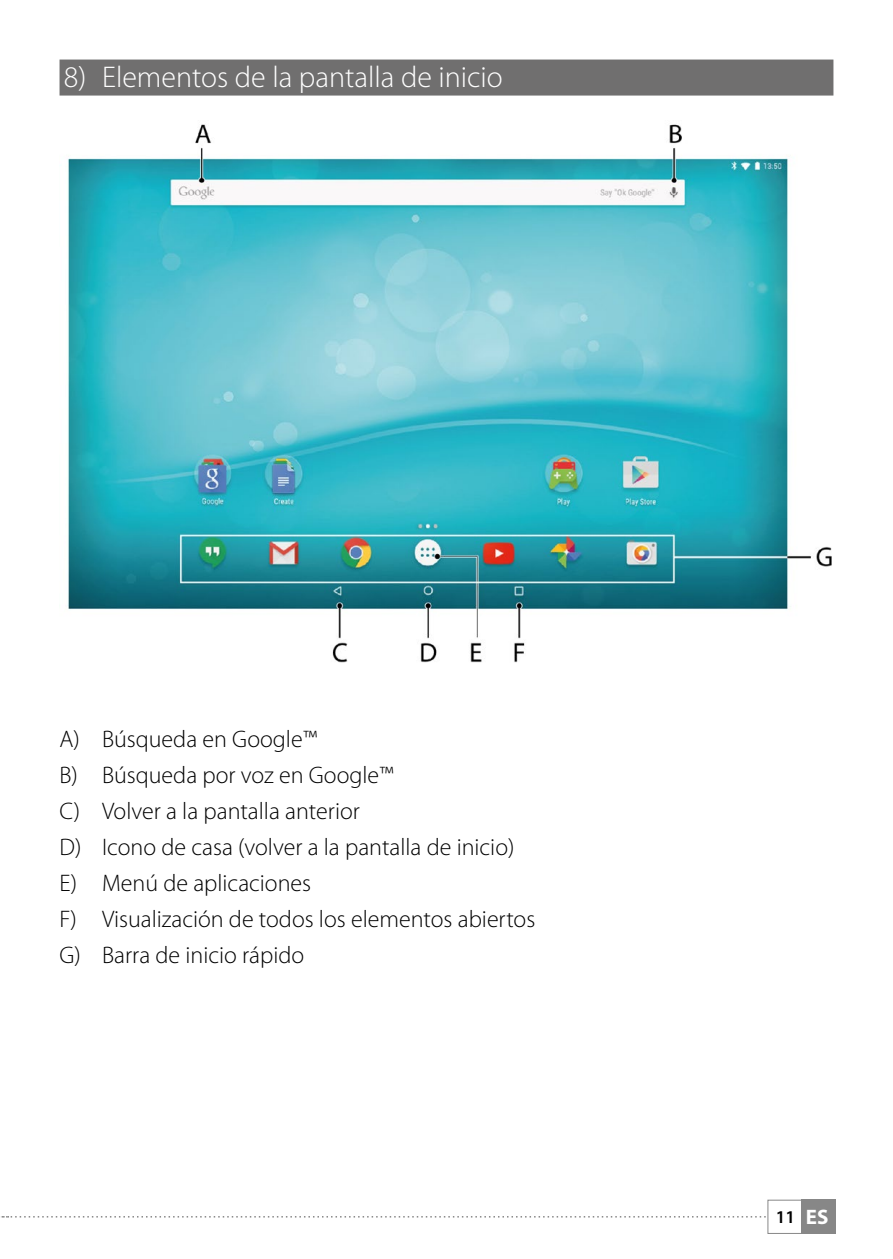
<style>
.page{position:relative;width:893px;height:1259px;background:#fff}
.page>*{position:absolute;margin:0;border:0;box-sizing:border-box;transform-origin:0 0}
.t1{font:300 30px "Myriad Pro";color:#fff}
.t2{font:300 24px/36px "Myriad Pro";color:#000}
.t3{font:600 18px "Myriad Pro";color:#000}
.s1{font-weight:700;font-size:21px;color:#fff}
</style>
<div class="page">
<div style="left:801px;top:1200px;width:35px;height:34px;background:#878787"></div>
<div style="left:767px;top:1199px;width:69px;height:34px;border:1px solid #878787"></div>
<svg style="left:1px;top:1216px;width:765px;height:1px"></svg>
<div style="left:60px;top:60px;width:773px;height:36px;background:#706f6f"></div>
<img style="left:67px;top:124px;width:765px;height:539px">
<p class="t1" style="left:64px;top:61px;width:440px">8) Elementos de la pantalla de inicio</p>
<p class="t2" style="left:60px;top:721px;width:477px">A) Búsqueda en Google™<br>B) Búsqueda por voz en Google™<br>C) Volver a la pantalla anterior<br>D) Icono de casa (volver a la pantalla de inicio)<br>E) Menú de aplicaciones<br>F) Visualización de todos los elementos abiertos<br>G) Barra de inicio rápido</p>
<p class="t3" style="left:776px;top:1205px;width:54px">11 <span class="s1">ES</span></p>
</div>
